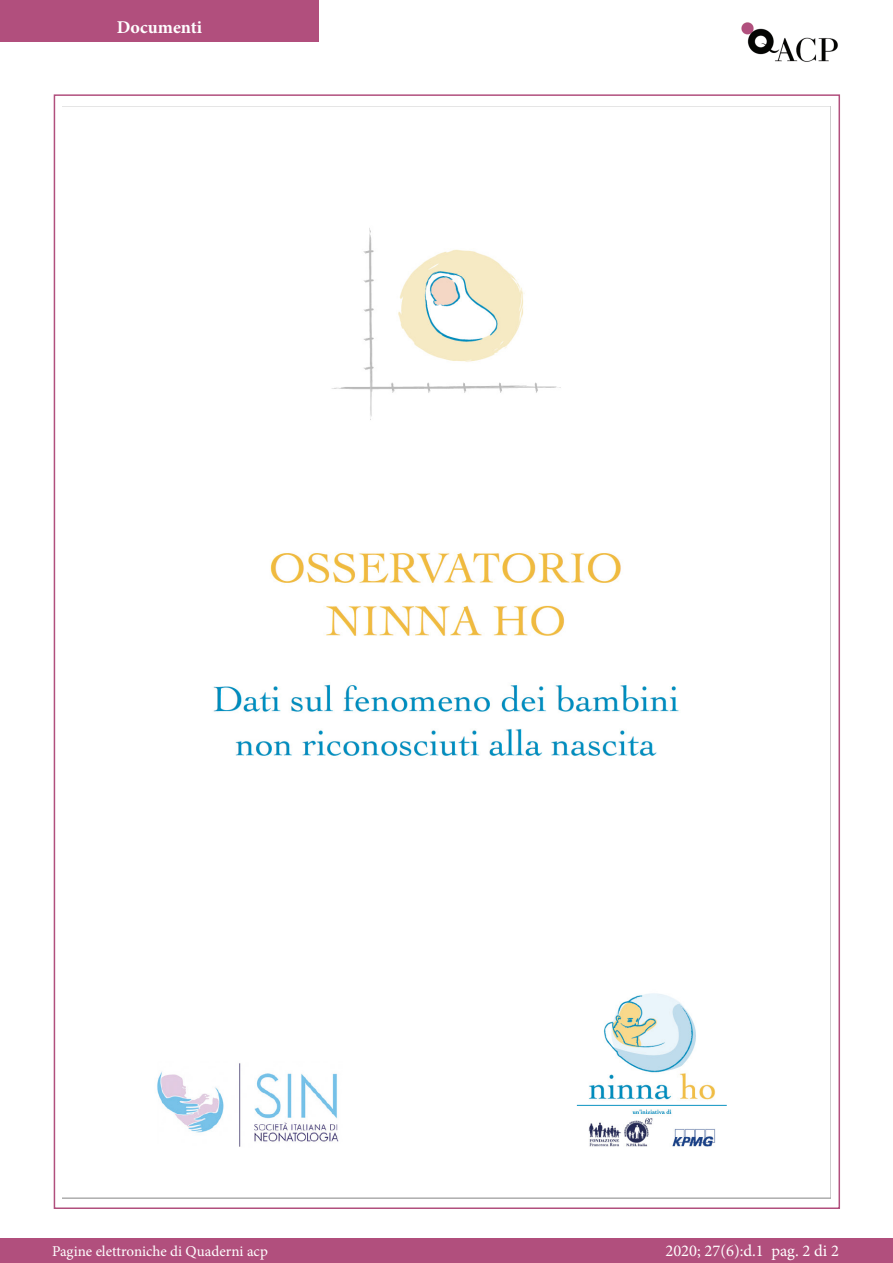
<style>
.page{position:relative;width:893px;height:1263px;background:#fff}
.page>*{position:absolute;margin:0;border:0;box-sizing:border-box;transform-origin:0 0}
.t1{font:700 18px "Minion Pro";color:#fff}
.t2{font:16.5px "Minion Pro";color:#fff}
.t3{font:15px "Minion Pro";color:#fff}
</style>
<div class="page">
<div style="left:0;top:0;width:319px;height:41px;background:#b14f7d"></div>
<img style="left:741px;top:22px;width:97px;height:40px">
<div style="left:0;top:1239px;width:893px;height:24px;background:#b14f7d"></div>
<img style="left:62px;top:106px;width:769px;height:1093px">
<p class="t1" style="left:117px;top:15px;width:87px">Documenti</p>
<p class="t3" style="left:52px;top:1241px;width:217px">Pagine elettroniche di Quaderni acp</p>
<p class="t2" style="left:665px;top:1239px;width:175px">2020; 27(6):d.1 pag. 2 di 2</p>
</div>
